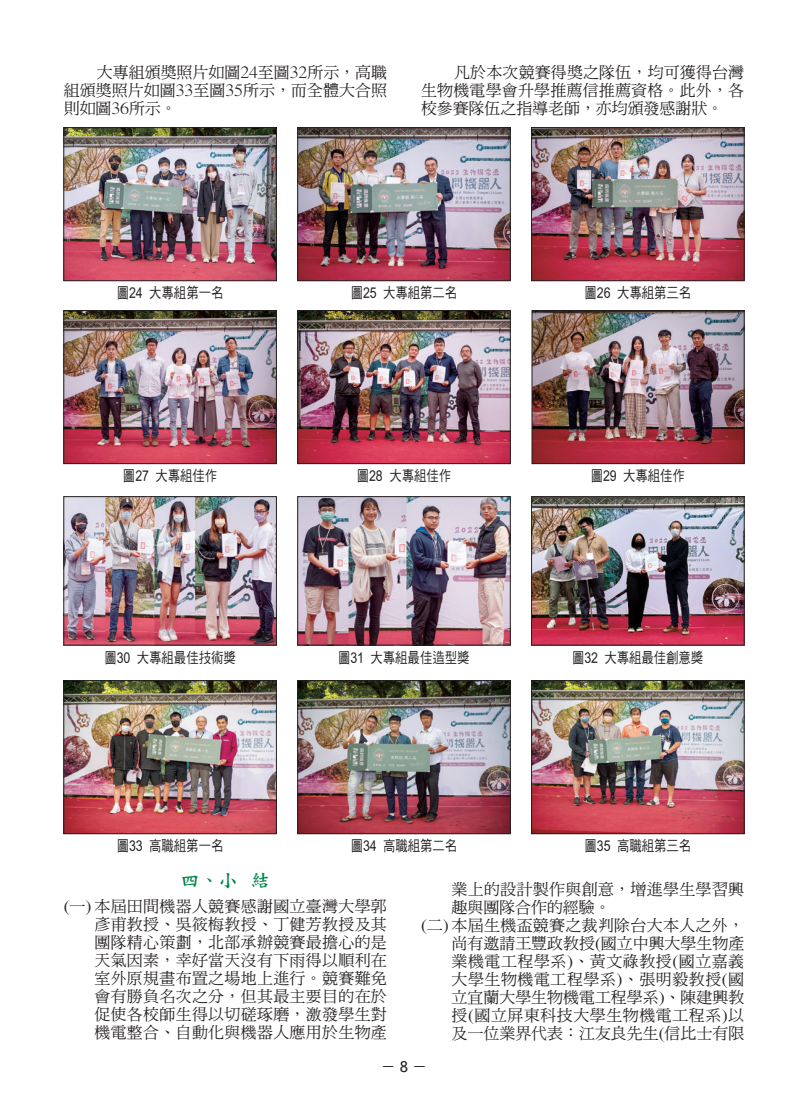
<style>
.page{position:relative;width:808px;height:1106px;background:#fff}
.page>*{position:absolute;margin:0;border:0;box-sizing:border-box;transform-origin:0 0}
.一{font:19.05px "DF Kai Shu W7 HKP BF";color:#00854a}
.內文__1{font:15.9px/18px "DF Ming Md HKP BF";letter-spacing:.025em;color:#231f20;text-align:justify}
.內文-12{font:15.9px/18px "DF Ming Md HKP BF";letter-spacing:.005em;color:#231f20;text-align:justify}
.t1{font:15px "DF Hei Md HK BF";color:#231f20}
.圖說2{font:14.7px "DF Hei Md HKP BF";color:#231f20;scale:.84 1}
.s1{font-family:"Microsoft Sans Serif"}
</style>
<div class="page">
<img style="left:66px;top:129px;width:209px;height:150px">
<div style="left:64px;top:127px;width:213px;height:154px;border:1px solid #231f20"></div>
<img style="left:299px;top:129px;width:209px;height:150px">
<div style="left:297px;top:127px;width:213px;height:154px;border:1px solid #231f20"></div>
<img style="left:533px;top:129px;width:209px;height:150px">
<div style="left:531px;top:127px;width:213px;height:154px;border:1px solid #231f20"></div>
<img style="left:66px;top:312px;width:209px;height:150px">
<div style="left:64px;top:310px;width:213px;height:154px;border:1px solid #231f20"></div>
<img style="left:299px;top:312px;width:209px;height:150px">
<div style="left:297px;top:310px;width:213px;height:154px;border:1px solid #231f20"></div>
<img style="left:534px;top:312px;width:208px;height:150px">
<div style="left:532px;top:310px;width:212px;height:154px;border:1px solid #231f20"></div>
<img style="left:66px;top:498px;width:209px;height:145px">
<div style="left:64px;top:496px;width:213px;height:149px;border:1px solid #231f20"></div>
<img style="left:299px;top:498px;width:209px;height:145px">
<div style="left:297px;top:496px;width:213px;height:149px;border:1px solid #231f20"></div>
<img style="left:533px;top:498px;width:209px;height:145px">
<div style="left:531px;top:496px;width:213px;height:149px;border:1px solid #231f20"></div>
<img style="left:66px;top:682px;width:209px;height:150px">
<div style="left:64px;top:680px;width:213px;height:154px;border:1px solid #231f20"></div>
<img style="left:299px;top:682px;width:209px;height:150px">
<div style="left:297px;top:680px;width:213px;height:154px;border:1px solid #231f20"></div>
<img style="left:533px;top:682px;width:209px;height:150px">
<div style="left:531px;top:680px;width:213px;height:154px;border:1px solid #231f20"></div>
<p class="內文-12" style="left:64px;top:63px;width:325px;text-indent:33px">大專組頒獎照片如圖24至圖32所示，高職組頒獎照片如圖33至圖35所示，而全體大合照則如圖36所示。</p>
<p class="內文-12" style="left:421px;top:63px;width:325px;text-indent:33px">凡於本次競賽得獎之隊伍，均可獲得台灣生物機電學會升學推薦信推薦資格。此外，各校參賽隊伍之指導老師，亦均頒發感謝狀。</p>
<p class="圖說2" style="left:117px;top:285px;width:128px">圖24 大專組第一名</p>
<p class="圖說2" style="left:351px;top:285px;width:128px">圖25 大專組第二名</p>
<p class="圖說2" style="left:585px;top:285px;width:128px">圖26 大專組第三名</p>
<p class="圖說2" style="left:123px;top:468px;width:114px">圖27 大專組佳作</p>
<p class="圖說2" style="left:357px;top:468px;width:114px">圖28 大專組佳作</p>
<p class="圖說2" style="left:591px;top:468px;width:114px">圖29 大專組佳作</p>
<p class="圖說2" style="left:104px;top:649px;width:158px">圖30 大專組最佳技術獎</p>
<p class="圖說2" style="left:338px;top:649px;width:158px">圖31 大專組最佳造型獎</p>
<p class="圖說2" style="left:572px;top:649px;width:158px">圖32 大專組最佳創意獎</p>
<p class="圖說2" style="left:117px;top:838px;width:128px">圖33 高職組第一名</p>
<p class="圖說2" style="left:351px;top:838px;width:128px">圖34 高職組第二名</p>
<p class="圖說2" style="left:585px;top:838px;width:128px">圖35 高職組第三名</p>
<p class="一" style="left:181px;top:871px;width:91px">四、小 結</p>
<p class="內文__1" style="left:94px;top:898px;width:294px;text-indent:-31px">(一) 本屆田間機器人競賽感謝國立臺灣大學郭彥甫教授、吳筱梅教授、丁健芳教授及其團隊精心策劃，北部承辦競賽最擔心的是天氣因素，幸好當天沒有下雨得以順利在室外原規畫布置之場地上進行。競賽難免會有勝負名次之分，但其最主要目的在於促使各校師生得以切磋琢磨，激發學生對機電整合、自動化與機器人應用於生物產</p>
<p class="內文__1" style="left:452px;top:881px;width:294px">業上的設計製作與創意，增進學生學習興趣與團隊合作的經驗。</p>
<p class="內文__1" style="left:452px;top:917px;width:294px;text-indent:-31px">(二) 本屆生機盃競賽之裁判除台大本人之外，尚有邀請王豐政教授(國立中興大學生物產業機電工程學系)、黃文祿教授(國立嘉義大學生物機電工程學系)、張明毅教授(國立宜蘭大學生物機電工程學系)、陳建興教授(國立屏東科技大學生物機電工程系)以及一位業界代表：江友良先生(信比士有限</p>
<p class="t1" style="left:381px;top:1059px;width:48px">－ <span class="s1">8</span> －</p>
</div>
